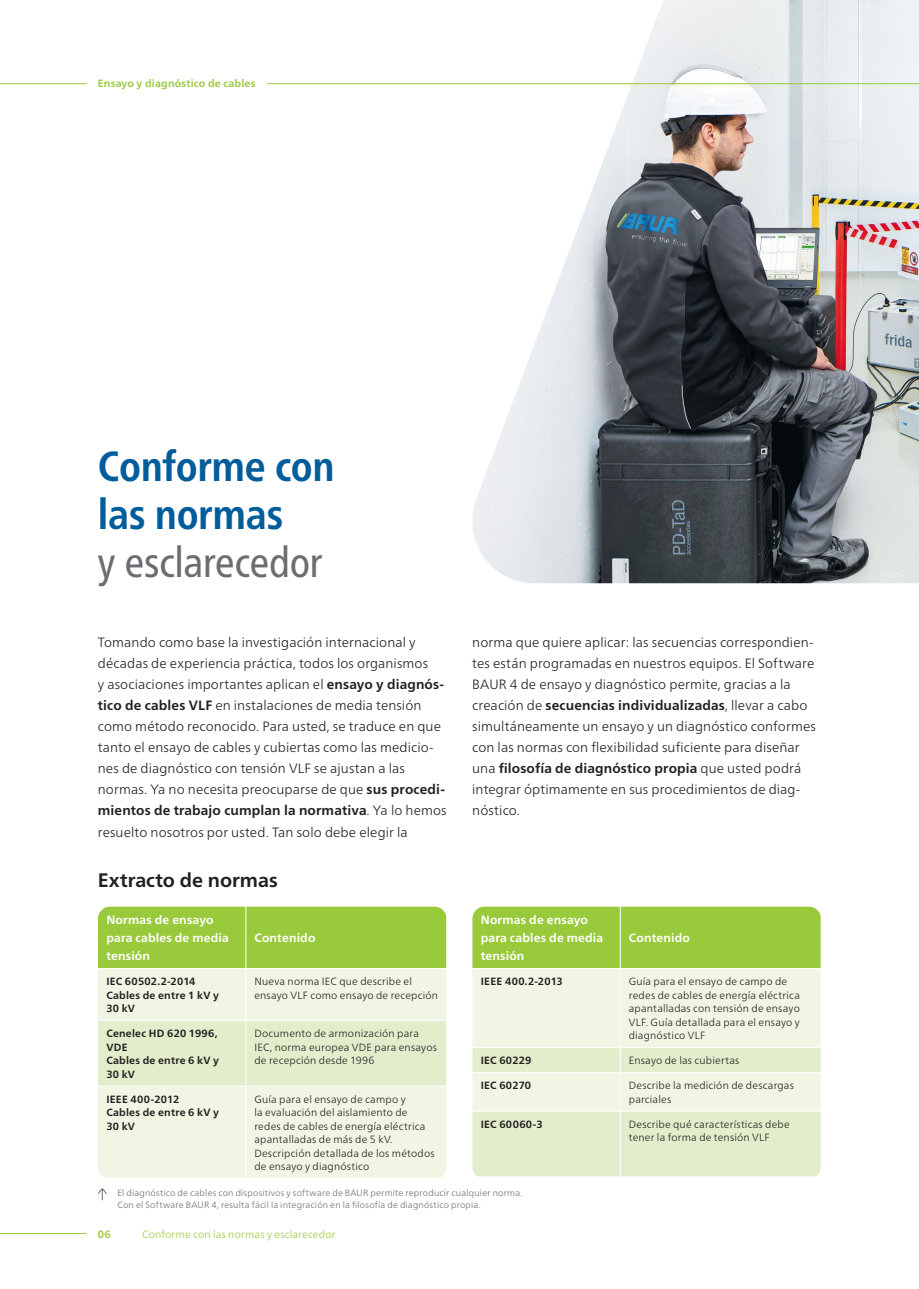
<style>
.page{position:relative;width:919px;height:1289px;background:#fff}
.page>*{position:absolute;margin:0;border:0;box-sizing:border-box;transform-origin:0 0}
.t1{font:700 condensed 42px/48px "Frutiger Neue LTW1 G";letter-spacing:-.005em;color:#005d9c}
.t2{font:700 19.5px "Frutiger Neue LTW1 G";color:#231f20}
.t3{font:300 13.5px/21px "Frutiger Neue LTW1 G";letter-spacing:.005em;color:#231f20}
.t4{font:700 12px/18px "Frutiger Neue LTW1 G";letter-spacing:.015em;color:#fff}
.t5{font:300 10.5px/13.5px "Frutiger Neue LTW1 G";letter-spacing:.02em;color:#231f20}
.t6{font:700 10.5px/13.5px "Frutiger Neue LTW1 G";letter-spacing:.02em;color:#231f20}
.t7{font:300 10.5px "Frutiger Neue LTW1 G";letter-spacing:.02em;color:#99ca3b}
.t8{font:700 10.5px "Frutiger Neue LTW1 G";letter-spacing:.02em;color:#99ca3b}
.t9{font:300 9px "Frutiger Neue LTW1 G";letter-spacing:.02em;color:#6c6d70}
.s1{font-weight:400;color:#6c6d70}
.s2{font-weight:700}
</style>
<div class="page">
<hr style="left:0;top:1233px;width:86px;height:1px;background:#99ca3b">
<hr style="left:0;top:83px;width:87px;height:1px;background:#99ca3b">
<div style="left:472px;top:906px;width:348px;height:62px;background:#99ca3b"></div>
<div style="left:472px;top:969px;width:348px;height:78px;background:#f0f6e3"></div>
<hr style="left:620px;top:906px;width:1px;height:62px;background:#fff">
<hr style="left:620px;top:968px;width:1px;height:79px;background:#fff">
<svg style="left:472px;top:1047px;width:349px;height:129px"></svg>
<hr style="left:472px;top:1072px;width:148px;height:1px;background:#fff">
<hr style="left:620px;top:1072px;width:201px;height:1px;background:#fff">
<hr style="left:620px;top:1072px;width:1px;height:38px;background:#fff">
<hr style="left:820px;top:1072px;width:1px;height:38px;background:#fff">
<hr style="left:472px;top:1110px;width:148px;height:1px;background:#fff">
<hr style="left:620px;top:1110px;width:201px;height:1px;background:#fff">
<hr style="left:620px;top:1111px;width:1px;height:65px;background:#fff">
<hr style="left:820px;top:1111px;width:1px;height:65px;background:#fff">
<div style="left:98px;top:906px;width:348px;height:62px;background:#99ca3b"></div>
<div style="left:98px;top:969px;width:348px;height:209px;background:#f0f6e3"></div>
<div style="left:98px;top:1021px;width:348px;height:64px;background:#e2eecb"></div>
<hr style="left:245px;top:906px;width:1px;height:62px;background:#fff">
<hr style="left:245px;top:968px;width:1px;height:52px;background:#fff">
<hr style="left:98px;top:1020px;width:148px;height:1px;background:#fff">
<hr style="left:246px;top:1020px;width:200px;height:1px;background:#fff">
<hr style="left:245px;top:1020px;width:1px;height:65px;background:#fff">
<hr style="left:98px;top:1085px;width:148px;height:1px;background:#fff">
<hr style="left:246px;top:1085px;width:200px;height:1px;background:#fff">
<hr style="left:245px;top:1086px;width:1px;height:92px;background:#fff">
<img style="left:472px;top:0;width:446px;height:583px">
<svg style="left:98px;top:1188px;width:9px;height:12px"></svg>
<svg style="left:266px;top:59px;width:652px;height:26px"></svg>
<p class="t8" style="left:98px;top:76px;width:159px">Ensayo y diagnóstico de cables</p>
<p class="t1" style="left:98px;top:439px;width:238px">Conforme con las normas<br><span class="s1">y esclarecedor</span></p>
<p class="t3" style="left:98px;top:631px;width:350px">Tomando como base la investigación internacional y décadas de experiencia práctica, todos los organismos<br>y asociaciones importantes aplican el <span class="s2">ensayo y diagnós&shy;tico de cables VLF</span> en instalaciones de media tensión como método reconocido. Para usted, se traduce en que tanto el ensayo de cables y cubiertas como las medicio&shy;nes de diagnóstico con tensión VLF se ajustan a las normas. Ya no necesita preocuparse de que <span class="s2">sus procedi&shy;mientos de trabajo cumplan la normativa</span>. Ya lo hemos resuelto nosotros por usted. Tan solo debe elegir la</p>
<p class="t3" style="left:472px;top:631px;width:345px">norma que quiere aplicar: las secuencias correspondien&shy;tes están programadas en nuestros equipos. El Software BAUR 4 de ensayo y diagnóstico permite, gracias a la creación de <span class="s2">secuencias individualizadas</span>, llevar a cabo simultáneamente un ensayo y un diagnóstico conformes con las normas con flexibilidad suficiente para diseñar una <span class="s2">filosofía de diagnóstico propia</span> que usted podrá integrar óptimamente en sus procedimientos de diag&shy;nóstico.</p>
<p class="t2" style="left:98px;top:866px;width:181px">Extracto de normas</p>
<p class="t4" style="left:106px;top:910px;width:124px">Normas de ensayo para cables de media tensión</p>
<p class="t4" style="left:254px;top:928px;width:63px">Contenido</p>
<p class="t6" style="left:106px;top:973px;width:114px">IEC 60502.2-2014<br>Cables de entre 1 kV y<br>30 kV</p>
<p class="t5" style="left:254px;top:973px;width:185px">Nueva norma IEC que describe el ensayo VLF como ensayo de recepción</p>
<p class="t6" style="left:106px;top:1025px;width:114px">Cenelec HD 620 1996,<br>VDE<br>Cables de entre 6 kV y<br>30 kV</p>
<p class="t5" style="left:254px;top:1025px;width:184px">Documento de armonización para<br>IEC, norma europea VDE para ensayos de recepción desde 1996</p>
<p class="t6" style="left:106px;top:1091px;width:114px">IEEE 400-2012<br>Cables de entre 6 kV y<br>30 kV</p>
<p class="t5" style="left:254px;top:1091px;width:182px">Guía para el ensayo de campo y<br>la evaluación del aislamiento de redes de cables de energía eléctrica apantalladas de más de 5 kV.<br>Descripción detallada de los métodos de ensayo y diagnóstico</p>
<p class="t4" style="left:480px;top:910px;width:124px">Normas de ensayo para cables de media tensión</p>
<p class="t4" style="left:628px;top:928px;width:63px">Contenido</p>
<p class="t6" style="left:480px;top:973px;width:84px">IEEE 400.2-2013</p>
<p class="t5" style="left:628px;top:973px;width:173px">Guía para el ensayo de campo de redes de cables de energía eléctrica apantalladas con tensión de ensayo<br>VLF. Guía detallada para el ensayo y diagnóstico VLF</p>
<p class="t6" style="left:480px;top:1052px;width:52px">IEC 60229</p>
<p class="t5" style="left:628px;top:1052px;width:112px">Ensayo de las cubiertas</p>
<p class="t6" style="left:480px;top:1077px;width:52px">IEC 60270</p>
<p class="t5" style="left:628px;top:1077px;width:167px">Describe la medición de descargas parciales</p>
<p class="t6" style="left:480px;top:1116px;width:63px">IEC 60060-3</p>
<p class="t5" style="left:628px;top:1116px;width:162px">Describe qué características debe tener la forma de tensión VLF</p>
<p class="t9" style="left:117px;top:1185px;width:406px">El diagnóstico de cables con dispositivos y software de BAUR permite reproducir cualquier norma.</p>
<p class="t9" style="left:117px;top:1197px;width:365px">Con el Software BAUR 4, resulta fácil la integración en la filosofía de diagnóstico propia.</p>
<p class="t8" style="left:98px;top:1226px;width:14px">06</p>
<p class="t7" style="left:142px;top:1226px;width:195px">Conforme con las normas y esclarecedor</p>
</div>
